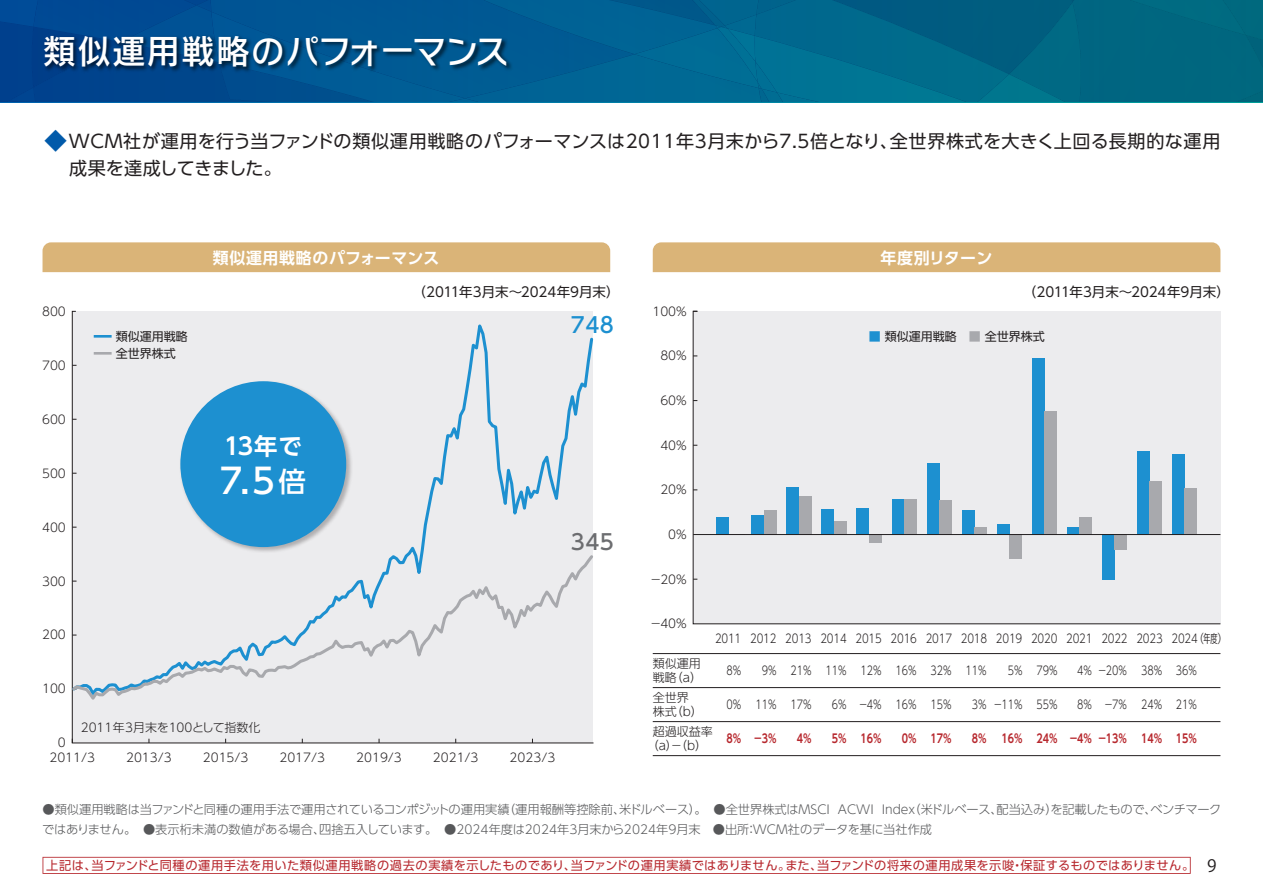
<style>
.page{position:relative;width:1263px;height:893px;background:#fff}
.page>*{position:absolute;margin:0;border:0;box-sizing:border-box;transform-origin:0 0}
.t1{font:500 34.5px "UD Shin Go Pro";color:#fff}
.t2{font:34.05px "Rodin NTLG Pro DB";letter-spacing:.02em;color:#fff}
.t3{font:700 23.4px "UD Shin Go Pro De";color:#fff}
.t4{font:500 21.3px "UD Shin Go Pro";color:#1d90d0}
.t5{font:500 21.3px "UD Shin Go Pro";color:#6c6d70}
.t6{font:18px/27.6px "UD Shin Go Pro";letter-spacing:.02em;color:#231f20}
.t7{font:16.95px "Koz Go Pro";color:#231f20}
.t8{font:700 15.9px "UD Shin Go Pro De";letter-spacing:.03em;color:#fff}
.t9{font:13.5px "UD Shin Go Pro";letter-spacing:-.005em;color:#231f20}
.t10{font:300 12.15px/19.2px "UD Shin Go Pro";color:#57585a}
.t11{font:12.15px "UD Shin Go Pro";letter-spacing:.035em;color:#b7282e}
.t12{font:300 12px/13.8px "UD Shin Go Pro";color:#231f20}
.t13{font:300 12px "UD Shin Go Pro";color:#231f20;scale:.8 1}
.t14{font:700 12px "UD Shin Go Pro De";color:#b7282e;scale:.8 1}
.t15{font:300 12px "UD Shin Go Pro";color:#231f20;scale:.85 1}
.t16{font:12px/17px "UD Shin Go Pro";color:#231f20}
.t17{font:300 12px "UD Shin Go Pro";letter-spacing:-.02em;color:#231f20;scale:.85 1}
.s1{color:#1d90d0}
.s2{color:#a8a9ad}
.s3{font-size:27.6px}
.s4{font-family:"UD Shin Go C Osiz Pr 6 Ex L";font-weight:400}
.s5{font-family:"UD Shin Go C Osiz Pr 6"}
</style>
<div class="page">
<hr style="left:653px;top:755px;width:567px;height:1px;background:#231f20">
<div style="left:653px;top:242px;width:567px;height:30px;background:#dab478"></div>
<hr style="left:653px;top:687px;width:567px;height:1px;background:#231f20">
<hr style="left:653px;top:653px;width:567px;height:1px;background:#231f20">
<hr style="left:653px;top:721px;width:567px;height:1px;background:#231f20">
<div style="left:693px;top:311px;width:528px;height:313px;background:#ececee"></div>
<svg style="left:0;top:0;width:1263px;height:102px;background:#005f8c"></svg>
<img style="left:40px;top:31px;width:477px;height:47px">
<div style="left:43px;top:242px;width:567px;height:30px;background:#dab478"></div>
<svg style="left:43px;top:857px;width:1148px;height:17px"></svg>
<div style="left:72px;top:311px;width:522px;height:432px;background:#ececee"></div>
<div style="left:717px;top:517px;width:12px;height:17px;background:#1d90d0"></div>
<div style="left:752px;top:515px;width:12px;height:19px;background:#1d90d0"></div>
<div style="left:764px;top:510px;width:12px;height:24px;background:#a8a9ad"></div>
<div style="left:787px;top:487px;width:12px;height:47px;background:#1d90d0"></div>
<div style="left:799px;top:496px;width:12px;height:38px;background:#a8a9ad"></div>
<div style="left:822px;top:509px;width:12px;height:25px;background:#1d90d0"></div>
<div style="left:834px;top:521px;width:12px;height:13px;background:#a8a9ad"></div>
<div style="left:857px;top:508px;width:12px;height:26px;background:#1d90d0"></div>
<div style="left:869px;top:534px;width:12px;height:9px;background:#a8a9ad"></div>
<div style="left:892px;top:499px;width:12px;height:35px;background:#1d90d0"></div>
<div style="left:904px;top:499px;width:12px;height:35px;background:#a8a9ad"></div>
<div style="left:927px;top:463px;width:12px;height:71px;background:#1d90d0"></div>
<div style="left:939px;top:500px;width:12px;height:34px;background:#a8a9ad"></div>
<div style="left:962px;top:510px;width:12px;height:24px;background:#1d90d0"></div>
<div style="left:974px;top:527px;width:12px;height:7px;background:#a8a9ad"></div>
<div style="left:997px;top:524px;width:12px;height:10px;background:#1d90d0"></div>
<div style="left:1009px;top:534px;width:13px;height:24px;background:#a8a9ad"></div>
<div style="left:1032px;top:358px;width:12px;height:176px;background:#1d90d0"></div>
<div style="left:1044px;top:411px;width:13px;height:123px;background:#a8a9ad"></div>
<div style="left:1067px;top:526px;width:12px;height:8px;background:#1d90d0"></div>
<div style="left:1079px;top:517px;width:13px;height:17px;background:#a8a9ad"></div>
<div style="left:1102px;top:534px;width:12px;height:46px;background:#1d90d0"></div>
<div style="left:1114px;top:534px;width:13px;height:16px;background:#a8a9ad"></div>
<div style="left:1137px;top:451px;width:12px;height:83px;background:#1d90d0"></div>
<div style="left:1149px;top:481px;width:13px;height:53px;background:#a8a9ad"></div>
<div style="left:1172px;top:454px;width:12px;height:80px;background:#1d90d0"></div>
<div style="left:1184px;top:488px;width:13px;height:46px;background:#a8a9ad"></div>
<div style="left:71px;top:314px;width:523px;height:238px;background:#ececee"></div>
<div style="left:71px;top:552px;width:523px;height:152px;background:#ececee"></div>
<hr style="left:693px;top:534px;width:527px;height:1px;background:#231f20">
<img style="left:178px;top:378px;width:176px;height:177px">
<div style="left:180px;top:381px;width:166px;height:166px;background:#1d90d0;border-radius:50%"></div>
<div style="left:94px;top:335px;width:18px;height:3px;border:2px solid #1d90d0"></div>
<div style="left:94px;top:352px;width:18px;height:3px;border:2px solid #a8a9ad"></div>
<h2 class="t2" style="left:43px;top:28px;width:468px">類似運用戦略のパフォーマンス</h2>
<h3 class="t6" style="left:69px;top:127px;width:1153px">WCM社が運用を行う当ファンドの類似運用戦略のパフォーマンスは2011年3月末から7.5倍となり、全世界株式を大きく上回る長期的な運用成果を達成してきました。</h3>
<h3 class="t8" style="left:213px;top:245px;width:228px">類似運用戦略のパフォーマンス</h3>
<p class="t12" style="left:42px;top:304px;width:25px">800</p>
<p class="t12" style="left:42px;top:358px;width:25px">700</p>
<p class="t16" style="left:91px;top:328px;width:99px"><span class="s1">－</span> 類似運用戦略<span class="s2">－</span> 全世界株式</p>
<p class="t12" style="left:42px;top:412px;width:25px">600</p>
<p class="t12" style="left:42px;top:466px;width:25px">500</p>
<p class="t12" style="left:42px;top:520px;width:25px">400</p>
<p class="t12" style="left:42px;top:574px;width:25px">300</p>
<p class="t12" style="left:42px;top:628px;width:25px">200</p>
<h3 class="t3" style="left:224px;top:427px;width:79px">13年で</h3>
<h1 class="t1" style="left:220px;top:452px;width:88px">7.5<span class="s3">倍</span></h1>
<p class="t12" style="left:42px;top:681px;width:25px">100</p>
<p class="t12" style="left:58px;top:735px;width:9px">0</p>
<p class="t12" style="left:81px;top:720px;width:181px">2011年3月末を100として指数化</p>
<p class="t9" style="left:412px;top:281px;width:209px">（2011年3月末～2024年9月末）</p>
<h3 class="t4" style="left:571px;top:307px;width:44px">748</h3>
<h3 class="t5" style="left:571px;top:525px;width:44px">345</h3>
<p class="t12" style="left:49px;top:750px;width:47px">2011/3</p>
<p class="t12" style="left:126px;top:750px;width:47px">2013/3</p>
<p class="t12" style="left:203px;top:750px;width:47px">2015/3</p>
<p class="t12" style="left:279px;top:750px;width:47px">2017/3</p>
<p class="t12" style="left:356px;top:750px;width:47px">2019/3</p>
<p class="t12" style="left:433px;top:750px;width:47px">2021/3</p>
<p class="t12" style="left:510px;top:750px;width:47px">2023/3</p>
<p class="t12" style="left:652px;top:304px;width:36px">100%</p>
<p class="t12" style="left:660px;top:349px;width:28px">80%</p>
<p class="t12" style="left:660px;top:393px;width:28px">60%</p>
<p class="t12" style="left:660px;top:438px;width:28px">40%</p>
<p class="t12" style="left:660px;top:482px;width:28px">20%</p>
<p class="t12" style="left:668px;top:527px;width:20px">0%</p>
<p class="t12" style="left:650px;top:572px;width:38px">－20%</p>
<p class="t12" style="left:650px;top:616px;width:38px">－40%</p>
<h3 class="t8" style="left:880px;top:245px;width:113px">年度別リターン</h3>
<p class="t9" style="left:1023px;top:281px;width:209px">（2011年3月末～2024年9月末）</p>
<p class="t16" style="left:869px;top:328px;width:178px"><span class="s1">■</span> 類似運用戦略　<span class="s2">■</span> 全世界株式</p>
<p class="t17" style="left:715px;top:629px;width:115px">2011 2012 2013</p>
<p class="t15" style="left:996px;top:629px;width:32px">2019</p>
<p class="t17" style="left:1136px;top:629px;width:105px">2023 2024<span class="s4">（</span><span class="s5">年度</span><span class="s4">）</span></p>
<p class="t15" style="left:820px;top:629px;width:32px">2014</p>
<p class="t15" style="left:855px;top:629px;width:32px">2015</p>
<p class="t15" style="left:891px;top:629px;width:32px">2016</p>
<p class="t15" style="left:926px;top:629px;width:32px">2017</p>
<p class="t15" style="left:961px;top:629px;width:32px">2018</p>
<p class="t15" style="left:1031px;top:629px;width:32px">2020</p>
<p class="t15" style="left:1066px;top:629px;width:32px">2021</p>
<p class="t15" style="left:1101px;top:629px;width:32px">2022</p>
<p class="t12" style="left:653px;top:657px;width:51px">類似運用戦略（a）</p>
<p class="t12" style="left:653px;top:691px;width:52px">全世界株式（b）</p>
<p class="t12" style="left:647px;top:725px;width:68px;text-align:center">超過収益率（a）－（b）</p>
<p class="t13" style="left:727px;top:661px;width:20px">8%</p>
<p class="t13" style="left:727px;top:695px;width:20px">0%</p>
<p class="t14" style="left:727px;top:729px;width:20px">8%</p>
<p class="t13" style="left:762px;top:660px;width:20px">9%</p>
<p class="t13" style="left:755px;top:694px;width:28px">11%</p>
<p class="t14" style="left:753px;top:728px;width:31px">－3%</p>
<p class="t13" style="left:790px;top:661px;width:28px">21%</p>
<p class="t13" style="left:790px;top:695px;width:28px">17%</p>
<p class="t14" style="left:797px;top:729px;width:20px">4%</p>
<p class="t13" style="left:825px;top:661px;width:28px">11%</p>
<p class="t13" style="left:832px;top:695px;width:20px">6%</p>
<p class="t14" style="left:832px;top:729px;width:20px">5%</p>
<p class="t13" style="left:860px;top:661px;width:28px">12%</p>
<p class="t13" style="left:858px;top:695px;width:31px">－4%</p>
<p class="t14" style="left:860px;top:729px;width:28px">16%</p>
<p class="t13" style="left:895px;top:661px;width:28px">16%</p>
<p class="t13" style="left:895px;top:695px;width:28px">16%</p>
<p class="t14" style="left:902px;top:729px;width:20px">0%</p>
<p class="t13" style="left:930px;top:661px;width:28px">32%</p>
<p class="t13" style="left:930px;top:695px;width:28px">15%</p>
<p class="t14" style="left:930px;top:729px;width:28px">17%</p>
<p class="t13" style="left:965px;top:661px;width:28px">11%</p>
<p class="t13" style="left:1008px;top:661px;width:20px">5%</p>
<p class="t13" style="left:972px;top:695px;width:20px">3%</p>
<p class="t14" style="left:972px;top:729px;width:20px">8%</p>
<p class="t13" style="left:993px;top:695px;width:38px">－11%</p>
<p class="t14" style="left:1001px;top:729px;width:28px">16%</p>
<p class="t13" style="left:1036px;top:661px;width:28px">79%</p>
<p class="t13" style="left:1036px;top:695px;width:28px">55%</p>
<p class="t14" style="left:1036px;top:729px;width:28px">24%</p>
<p class="t13" style="left:1077px;top:661px;width:64px">4% －20%</p>
<p class="t13" style="left:1104px;top:695px;width:31px">－7%</p>
<p class="t14" style="left:1069px;top:729px;width:74px">－4% －13%</p>
<p class="t13" style="left:1077px;top:695px;width:20px">8%</p>
<p class="t13" style="left:1141px;top:661px;width:28px">38%</p>
<p class="t13" style="left:1141px;top:695px;width:28px">24%</p>
<p class="t14" style="left:1141px;top:729px;width:28px">14%</p>
<p class="t13" style="left:1176px;top:661px;width:28px">36%</p>
<p class="t13" style="left:1176px;top:695px;width:28px">21%</p>
<p class="t14" style="left:1176px;top:729px;width:28px">15%</p>
<p class="t10" style="left:42px;top:800px;width:1180px">●類似運用戦略は当ファンドと同種の運用手法で運用されているコンポジットの運用実績（運用報酬等控除前、米ドルベース）。　●全世界株式はMSCI ACWI Index（米ドルベース、配当込み）を記載したもので、ベンチマークではありません。　●表示桁未満の数値がある場合、四捨五入しています。　●2024年度は2024年3月末から2024年9月末　●出所：WCM社のデータを基に当社作成</p>
<p class="t11" style="left:46px;top:856px;width:1149px">上記は、当ファンドと同種の運用手法を用いた類似運用戦略の過去の実績を示したものであり、当ファンドの運用実績ではありません。また、当ファンドの将来の運用成果を示唆・保証するものではありません。</p>
<h3 class="t7" style="left:1207px;top:854px;width:11px">9</h3>
</div>
